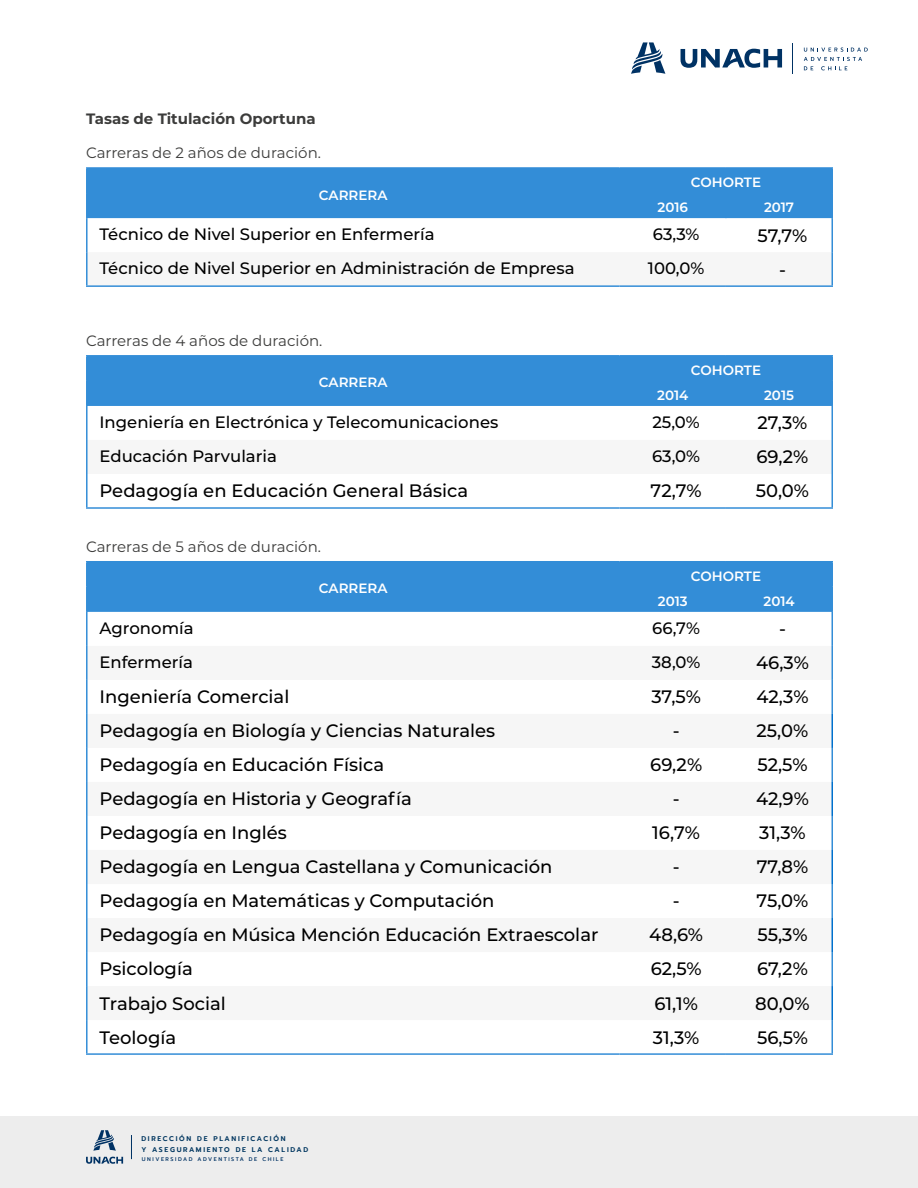
<style>
.page{position:relative;width:918px;height:1188px;background:#fff}
.page>*{position:absolute;margin:0;border:0;box-sizing:border-box;transform-origin:0 0}
.t1{font:500 18px "Montserrat";color:#000}
.t2{font:500 16.5px "Montserrat";color:#000}
.t3{font:15px "Montserrat";color:#3c3c3b}
.t4{font:700 15px "Montserrat";color:#3c3c3b}
.t5{font:600 13.5px "Montserrat";color:#fff}
.t6{font:600 6.9px/10.9px "Prompt";letter-spacing:.25em;color:#033861}
.t7{font:500 5.4px "Prompt";letter-spacing:.29em;color:#003264}
</style>
<div class="page">
<div style="left:0;top:1116px;width:918px;height:72px;background:#ededed"></div>
<svg style="left:93px;top:1130px;width:23px;height:21px"></svg>
<svg style="left:86px;top:1157px;width:37px;height:7px"></svg>
<svg style="left:131px;top:1135px;width:1px;height:24px"></svg>
<svg style="left:681px;top:49px;width:101px;height:19px"></svg>
<svg style="left:631px;top:42px;width:34px;height:32px"></svg>
<svg style="left:804px;top:48px;width:64px;height:22px"></svg>
<hr style="left:793px;top:43px;width:1px;height:31px;background:#003264">
<hr style="left:86px;top:561px;width:534px;height:1px;background:#338dd7">
<hr style="left:86px;top:562px;width:2px;height:25px;background:#338dd7">
<hr style="left:86px;top:587px;width:2px;height:25px;background:#338dd7">
<hr style="left:620px;top:561px;width:106px;height:1px;background:#338dd7">
<hr style="left:726px;top:561px;width:107px;height:1px;background:#338dd7">
<div style="left:87px;top:562px;width:746px;height:50px;background:#338dd7"></div>
<hr style="left:86px;top:612px;width:2px;height:34px;background:#338dd7">
<hr style="left:832px;top:612px;width:1px;height:34px;background:#338dd7">
<hr style="left:86px;top:646px;width:2px;height:34px;background:#338dd7">
<hr style="left:832px;top:646px;width:1px;height:34px;background:#338dd7">
<hr style="left:86px;top:680px;width:2px;height:34px;background:#338dd7">
<hr style="left:832px;top:680px;width:1px;height:34px;background:#338dd7">
<hr style="left:86px;top:714px;width:2px;height:34px;background:#338dd7">
<hr style="left:86px;top:748px;width:2px;height:34px;background:#338dd7">
<hr style="left:832px;top:748px;width:1px;height:34px;background:#338dd7">
<hr style="left:86px;top:782px;width:2px;height:34px;background:#338dd7">
<hr style="left:86px;top:816px;width:2px;height:34px;background:#338dd7">
<hr style="left:832px;top:816px;width:1px;height:34px;background:#338dd7">
<hr style="left:86px;top:850px;width:2px;height:34px;background:#338dd7">
<hr style="left:86px;top:884px;width:2px;height:34px;background:#338dd7">
<hr style="left:832px;top:884px;width:1px;height:34px;background:#338dd7">
<hr style="left:86px;top:918px;width:2px;height:34px;background:#338dd7">
<hr style="left:86px;top:952px;width:2px;height:34px;background:#338dd7">
<hr style="left:832px;top:952px;width:1px;height:34px;background:#338dd7">
<hr style="left:86px;top:986px;width:2px;height:34px;background:#338dd7">
<hr style="left:86px;top:1020px;width:2px;height:33px;background:#338dd7">
<hr style="left:832px;top:1020px;width:1px;height:33px;background:#338dd7">
<hr style="left:86px;top:1053px;width:534px;height:2px;background:#338dd7">
<hr style="left:620px;top:1053px;width:106px;height:2px;background:#338dd7">
<hr style="left:726px;top:1053px;width:107px;height:2px;background:#338dd7">
<hr style="left:832px;top:714px;width:1px;height:34px;background:#0070cd">
<hr style="left:832px;top:782px;width:1px;height:34px;background:#0070cd">
<hr style="left:832px;top:850px;width:1px;height:34px;background:#0070cd">
<hr style="left:832px;top:918px;width:1px;height:34px;background:#0070cd">
<hr style="left:832px;top:986px;width:1px;height:34px;background:#0070cd">
<hr style="left:86px;top:167px;width:534px;height:2px;background:#338dd7">
<hr style="left:86px;top:169px;width:2px;height:24px;background:#338dd7">
<hr style="left:86px;top:193px;width:2px;height:25px;background:#338dd7">
<hr style="left:620px;top:167px;width:106px;height:2px;background:#338dd7">
<hr style="left:726px;top:167px;width:107px;height:2px;background:#338dd7">
<div style="left:88px;top:168px;width:745px;height:50px;background:#338dd7"></div>
<hr style="left:86px;top:218px;width:2px;height:34px;background:#338dd7">
<hr style="left:832px;top:218px;width:1px;height:34px;background:#338dd7">
<hr style="left:86px;top:252px;width:2px;height:33px;background:#338dd7">
<hr style="left:832px;top:252px;width:1px;height:33px;background:#338dd7">
<hr style="left:86px;top:285px;width:534px;height:2px;background:#338dd7">
<hr style="left:620px;top:285px;width:106px;height:2px;background:#338dd7">
<hr style="left:726px;top:285px;width:107px;height:2px;background:#338dd7">
<hr style="left:86px;top:355px;width:534px;height:2px;background:#338dd7">
<hr style="left:86px;top:357px;width:2px;height:24px;background:#338dd7">
<hr style="left:86px;top:381px;width:2px;height:25px;background:#338dd7">
<hr style="left:620px;top:355px;width:106px;height:2px;background:#338dd7">
<hr style="left:726px;top:355px;width:107px;height:2px;background:#338dd7">
<div style="left:88px;top:356px;width:745px;height:50px;background:#338dd7"></div>
<hr style="left:86px;top:406px;width:2px;height:34px;background:#338dd7">
<hr style="left:832px;top:406px;width:1px;height:34px;background:#338dd7">
<hr style="left:86px;top:440px;width:2px;height:34px;background:#338dd7">
<hr style="left:832px;top:440px;width:1px;height:34px;background:#338dd7">
<hr style="left:86px;top:474px;width:2px;height:33px;background:#338dd7">
<hr style="left:832px;top:474px;width:1px;height:33px;background:#338dd7">
<hr style="left:86px;top:507px;width:534px;height:2px;background:#338dd7">
<hr style="left:620px;top:507px;width:106px;height:2px;background:#338dd7">
<hr style="left:726px;top:507px;width:107px;height:2px;background:#338dd7">
<p class="t4" style="left:86px;top:108px;width:231px">Tasas de Titulación Oportuna</p>
<p class="t3" style="left:86px;top:142px;width:237px">Carreras de 2 años de duración.</p>
<p class="t5" style="left:319px;top:185px;width:70px">CARRERA</p>
<p class="t5" style="left:691px;top:173px;width:72px">COHORTE</p>
<p class="t5" style="left:658px;top:198px;width:32px">2016</p>
<p class="t5" style="left:764px;top:198px;width:32px">2017</p>
<p class="t2" style="left:100px;top:223px;width:337px">Técnico de Nivel Superior en Enfermería</p>
<p class="t2" style="left:653px;top:223px;width:48px">63,3%</p>
<p class="t1" style="left:758px;top:223px;width:51px">57,7%</p>
<p class="t2" style="left:100px;top:257px;width:477px">Técnico de Nivel Superior en Administración de Empresa</p>
<p class="t2" style="left:648px;top:257px;width:58px">100,0%</p>
<p class="t1" style="left:779px;top:257px;width:8px">-</p>
<p class="t3" style="left:86px;top:330px;width:238px">Carreras de 4 años de duración.</p>
<p class="t5" style="left:319px;top:373px;width:70px">CARRERA</p>
<p class="t5" style="left:691px;top:361px;width:72px">COHORTE</p>
<p class="t5" style="left:657px;top:386px;width:33px">2014</p>
<p class="t5" style="left:764px;top:386px;width:31px">2015</p>
<p class="t2" style="left:100px;top:411px;width:400px">Ingeniería en Electrónica y Telecomunicaciones</p>
<p class="t2" style="left:652px;top:411px;width:49px">25,0%</p>
<p class="t1" style="left:758px;top:410px;width:51px">27,3%</p>
<p class="t2" style="left:100px;top:445px;width:179px">Educación Parvularia</p>
<p class="t2" style="left:652px;top:445px;width:50px">63,0%</p>
<p class="t1" style="left:757px;top:444px;width:53px">69,2%</p>
<p class="t1" style="left:100px;top:478px;width:370px">Pedagogía en Educación General Básica</p>
<p class="t1" style="left:651px;top:478px;width:53px">72,7%</p>
<p class="t1" style="left:756px;top:478px;width:55px">50,0%</p>
<p class="t3" style="left:86px;top:536px;width:236px">Carreras de 5 años de duración.</p>
<p class="t5" style="left:319px;top:579px;width:70px">CARRERA</p>
<p class="t5" style="left:691px;top:566px;width:72px">COHORTE</p>
<p class="t5" style="left:658px;top:592px;width:31px">2013</p>
<p class="t5" style="left:764px;top:592px;width:33px">2014</p>
<p class="t2" style="left:100px;top:616px;width:96px">Agronomía</p>
<p class="t2" style="left:652px;top:616px;width:49px">66,7%</p>
<p class="t1" style="left:779px;top:616px;width:8px">-</p>
<p class="t2" style="left:100px;top:650px;width:95px">Enfermería</p>
<p class="t2" style="left:652px;top:650px;width:50px">38,0%</p>
<p class="t1" style="left:756px;top:650px;width:54px">46,3%</p>
<p class="t1" style="left:100px;top:684px;width:191px">Ingeniería Comercial</p>
<p class="t1" style="left:652px;top:684px;width:51px">37,5%</p>
<p class="t1" style="left:756px;top:684px;width:54px">42,3%</p>
<p class="t1" style="left:100px;top:718px;width:397px">Pedagogía en Biología y Ciencias Naturales</p>
<p class="t1" style="left:673px;top:718px;width:8px">-</p>
<p class="t1" style="left:757px;top:718px;width:53px">25,0%</p>
<p class="t1" style="left:100px;top:752px;width:286px">Pedagogía en Educación Física</p>
<p class="t1" style="left:650px;top:752px;width:53px">69,2%</p>
<p class="t1" style="left:757px;top:752px;width:52px">52,5%</p>
<p class="t1" style="left:100px;top:786px;width:314px">Pedagogía en Historia y Geografía</p>
<p class="t1" style="left:673px;top:786px;width:8px">-</p>
<p class="t1" style="left:756px;top:786px;width:54px">42,9%</p>
<p class="t1" style="left:100px;top:820px;width:189px">Pedagogía en Inglés</p>
<p class="t1" style="left:652px;top:820px;width:49px">16,7%</p>
<p class="t1" style="left:759px;top:820px;width:48px">31,3%</p>
<p class="t1" style="left:100px;top:854px;width:455px">Pedagogía en Lengua Castellana y Comunicación</p>
<p class="t1" style="left:673px;top:854px;width:8px">-</p>
<p class="t1" style="left:757px;top:854px;width:53px">77,8%</p>
<p class="t1" style="left:100px;top:889px;width:396px">Pedagogía en Matemáticas y Computación</p>
<p class="t1" style="left:673px;top:889px;width:8px">-</p>
<p class="t1" style="left:757px;top:889px;width:53px">75,0%</p>
<p class="t1" style="left:100px;top:923px;width:500px">Pedagogía en Música Mención Educación Extraescolar</p>
<p class="t1" style="left:649px;top:923px;width:55px">48,6%</p>
<p class="t1" style="left:757px;top:923px;width:52px">55,3%</p>
<p class="t1" style="left:100px;top:957px;width:95px">Psicología</p>
<p class="t1" style="left:651px;top:957px;width:53px">62,5%</p>
<p class="t1" style="left:757px;top:957px;width:52px">67,2%</p>
<p class="t1" style="left:100px;top:991px;width:128px">Trabajo Social</p>
<p class="t1" style="left:654px;top:991px;width:45px">61,1%</p>
<p class="t1" style="left:755px;top:991px;width:56px">80,0%</p>
<p class="t1" style="left:100px;top:1025px;width:78px">Teología</p>
<p class="t1" style="left:653px;top:1025px;width:48px">31,3%</p>
<p class="t1" style="left:757px;top:1025px;width:53px">56,5%</p>
<p class="t6" style="left:141px;top:1133px;width:169px">DIRECCIÓN DE PLANIFICACIÓN<br>Y ASEGURAMIENTO DE LA CALIDAD</p>
<p class="t7" style="left:142px;top:1155px;width:143px">UNIVERSIDAD ADVENTISTA DE CHILE</p>
</div>
